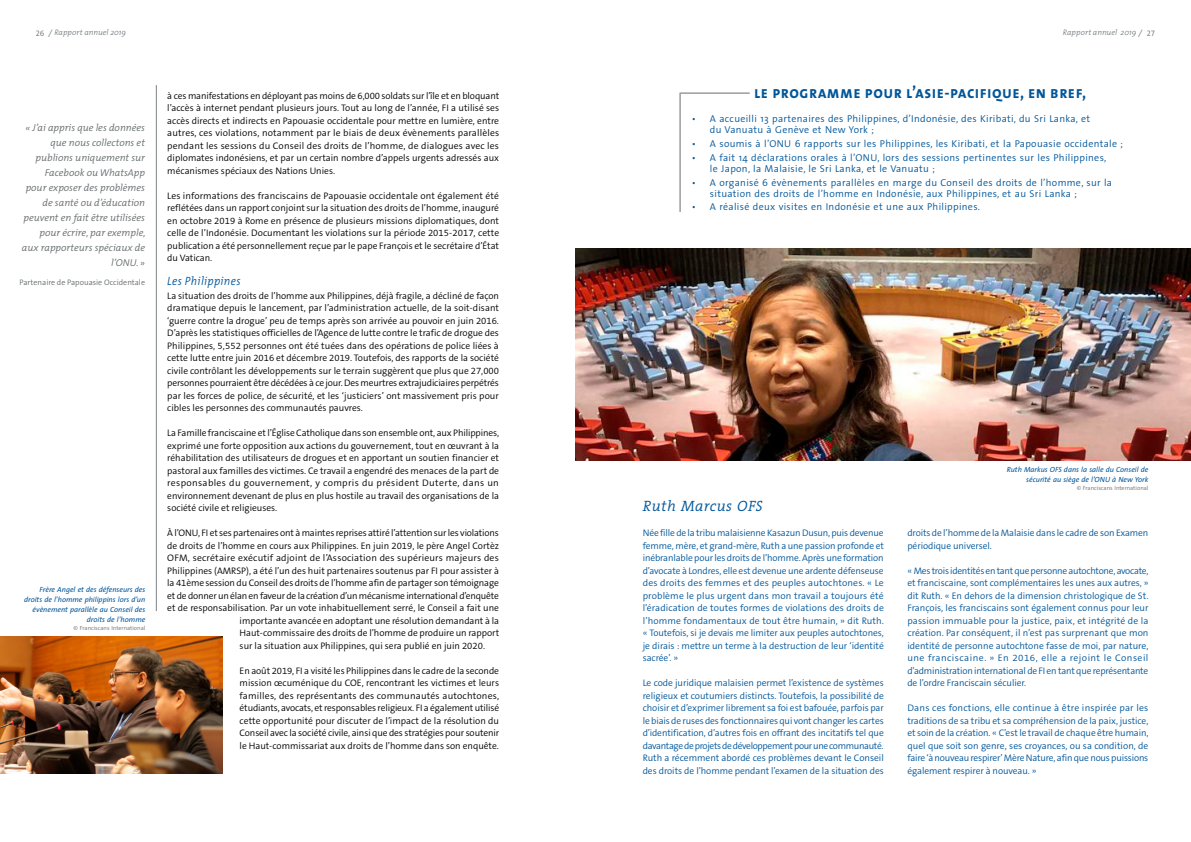
<style>
.page{position:relative;width:1191px;height:842px;background:#fff}
.page>*{position:absolute;margin:0;border:0;box-sizing:border-box;transform-origin:0 0}
.fi_17_subhead_neu{font:17px "The Mix Bold Caps";letter-spacing:.03em;color:#00569a;scale:.92 1}
.fi_17_head{font:italic 300 15px "The Serif";letter-spacing:.03em;color:#00569a}
.fi_17_subhead_neu-2{font:italic 300 12px "The Mix";letter-spacing:.03em;color:#00569a;scale:.92 1}
.t1{font:300 10px/11px "The Sans";letter-spacing:.03em;color:#00569a}
.fi_17_zitate{font:italic 300 10px/15px "The Mix";color:#676c6e;text-align:right}
.fi_17_fließtext_neu{font:300 9.5px/12.5px "The Sans B W4";color:#000;text-align:justify}
.fi_17_fließtext_neu-2{font:300 9.5px/12.5px "The Sans B W4";letter-spacing:-.005em;color:#00569a;text-align:justify}
.fi_17_fließtext_neu-3{font:300 9.5px "The Sans B W4";letter-spacing:-.02em;color:#000}
.fi_17_fließtext_neu-4{font:300 9.5px "The Sans B W4";letter-spacing:.02em;color:#000}
.t2{font:italic 300 8px "The Mix";color:#7d8386}
.fi_17_zitate-2{font:300 8px "The Sans";color:#676c6e}
.fi_bildunterschrift{font:italic 7.5px/10px "The Sans";color:#00569a;text-align:right}
.bildnachweis_neu{font:300 6px "The Sans";color:#706f6f}
.s1{font-family:"The Sans Caps";font-weight:400;font-style:normal}
.s2{font-size:11px}
</style>
<div class="page">
<hr style="left:680px;top:93px;width:69px;height:1px;background:#676c6e">
<hr style="left:679px;top:93px;width:1px;height:119px;background:#676c6e">
<hr style="left:156px;top:85px;width:1px;height:526px;background:#7d8386">
<img style="left:575px;top:248px;width:616px;height:213px">
<img style="left:0;top:636px;width:223px;height:138px">
<p class="t2" style="left:36px;top:26px;width:92px"><span class="s1">26</span> <span class="s2">/</span> Rapport annuel 2019</p>
<p class="t2" style="left:1063px;top:26px;width:93px">Rapport annuel 2019 <span class="s2">/</span> <span class="s1">27</span></p>
<p class="fi_17_zitate" style="left:22px;top:120px;width:125px">« J’ai appris que les données que nous collectons et publions uniquement sur<br>Facebook ou WhatsApp<br>pour exposer des problèmes de santé ou d’éducation peuvent en fait être utilisées pour écrire, par exemple, aux rapporteurs spéciaux de l’ONU. »</p>
<p class="fi_17_zitate-2" style="left:20px;top:276px;width:127px">Partenaire de Papouasie Occidentale</p>
<p class="fi_bildunterschrift" style="left:24px;top:585px;width:123px">Frère Angel et des défenseurs des droits de l’homme philippins lors d’un évènement parallèle au Conseil des droits de l’homme</p>
<p class="bildnachweis_neu" style="left:74px;top:623px;width:73px">© Franciscans International</p>
<p class="fi_17_fließtext_neu" style="left:167px;top:89px;width:333px">à ces manifestations en déployant pas moins de 6,000 soldats sur l’île et en bloquant l’accès à internet pendant plusieurs jours. Tout au long de l’année, FI a utilisé ses accès directs et indirects en Papouasie occidentale pour mettre en lumière, entre autres, ces violations, notamment par le biais de deux évènements parallèles pendant les sessions du Conseil des droits de l’homme, de dialogues avec les diplomates indonésiens, et par un certain nombre d’appels urgents adressés aux mécanismes spéciaux des Nations Unies.</p>
<p class="fi_17_fließtext_neu" style="left:167px;top:189px;width:333px">Les informations des franciscains de Papouasie occidentale ont également été reflétées dans un rapport conjoint sur la situation des droits de l’homme, inauguré en octobre 2019 à Rome en présence de plusieurs missions diplomatiques, dont celle de l’Indonésie. Documentant les violations sur la période 2015-2017, cette publication a été personnellement reçue par le pape François et le secrétaire d’État du Vatican.</p>
<p class="fi_17_subhead_neu-2" style="left:167px;top:271px;width:81px">Les Philippines</p>
<p class="fi_17_fließtext_neu" style="left:167px;top:289px;width:333px">La situation des droits de l’homme aux Philippines, déjà fragile, a décliné de façon dramatique depuis le lancement, par l’administration actuelle, de la soit-disant ‘guerre contre la drogue’ peu de temps après son arrivée au pouvoir en juin 2016.<br>D’après les statistiques officielles de l’Agence de lutte contre le trafic de drogue des Philippines, 5,552 personnes ont été tuées dans des opérations de police liées à cette lutte entre juin 2016 et décembre 2019. Toutefois, des rapports de la société civile contrôlant les développements sur le terrain suggèrent que plus que 27,000 personnes pourraient être décédées à ce jour. Des meurtres extrajudiciaires perpétrés par les forces de police, de sécurité, et les ‘justiciers’ ont massivement pris pour cibles les personnes des communautés pauvres.</p>
<p class="fi_17_fließtext_neu" style="left:167px;top:427px;width:333px">La Famille franciscaine et l’Église Catholique dans son ensemble ont, aux Philippines, exprimé une forte opposition aux actions du gouvernement, tout en œuvrant à la réhabilitation des utilisateurs de drogues et en apportant un soutien financier et pastoral aux familles des victimes. Ce travail a engendré des menaces de la part de responsables du gouvernement, y compris du président Duterte, dans un environnement devenant de plus en plus hostile au travail des organisations de la société civile et religieuses.</p>
<p class="fi_17_fließtext_neu" style="left:167px;top:527px;width:333px">À l’ONU, FI et ses partenaires ont à maintes reprises attiré l’attention sur les violations</p>
<p class="fi_17_fließtext_neu" style="left:167px;top:539px;width:333px">de droits de l’homme en cours aux Philippines. En juin 2019, le père Angel Cortèz</p>
<p class="fi_17_fließtext_neu-4" style="left:167px;top:552px;width:333px">OFM, secrétaire exécutif adjoint de l’Association des supérieurs majeurs des</p>
<p class="fi_17_fließtext_neu" style="left:167px;top:564px;width:333px">Philippines (AMRSP), a été l’un des huit partenaires soutenus par FI pour assister à</p>
<p class="fi_17_fließtext_neu" style="left:167px;top:577px;width:333px">la 41ème session du Conseil des droits de l’homme afin de partager son témoignage</p>
<p class="fi_17_fließtext_neu-3" style="left:167px;top:589px;width:333px">et de donner un élan en faveur de la création d’un mécanisme international d’enquête</p>
<p class="fi_17_fließtext_neu" style="left:167px;top:602px;width:333px">et de responsabilisation. Par un vote inhabituellement serré, le Conseil a fait une</p>
<p class="fi_17_fließtext_neu" style="left:240px;top:614px;width:261px">importante avancée en adoptant une résolution demandant à la</p>
<p class="fi_17_fließtext_neu" style="left:240px;top:627px;width:261px">Haut-commissaire des droits de l’homme de produire un rapport</p>
<p class="fi_17_fließtext_neu" style="left:240px;top:639px;width:247px">sur la situation aux Philippines, qui sera publié en juin 2020.</p>
<p class="fi_17_fließtext_neu" style="left:240px;top:664px;width:261px">En août 2019, FI a visité les Philippines dans le cadre de la seconde mission œcuménique du COE, rencontrant les victimes et leurs familles, des représentants des communautés autochtones, étudiants, avocats, et responsables religieux. FI a également utilisé cette opportunité pour discuter de l’impact de la résolution du Conseil avec la société civile, ainsi que des stratégies pour soutenir le Haut-commissariat aux droits de l’homme dans son enquête.</p>
<p class="fi_17_subhead_neu" style="left:754px;top:78px;width:362px">le programme pour l’asie-pacifique, en bref,</p>
<p class="t1" style="left:710px;top:113px;width:382px;text-indent:-18px">• A accueilli 13 partenaires des Philippines, d’Indonésie, des Kiribati, du Sri Lanka, et du Vanuatu à Genève et New York ;</p>
<p class="t1" style="left:692px;top:138px;width:432px">• A soumis à l’ONU 6 rapports sur les Philippines, les Kiribati, et la Papouasie occidentale ;</p>
<p class="t1" style="left:710px;top:151px;width:398px;text-indent:-18px">• A fait 14 déclarations orales à l’ONU, lors des sessions pertinentes sur les Philippines, le Japon, la Malaisie, le Sri Lanka, et le Vanuatu ;</p>
<p class="t1" style="left:710px;top:176px;width:404px;text-indent:-18px">• A organisé 6 évènements parallèles en marge du Conseil des droits de l’homme, sur la situation des droits de l’homme en Indonésie, aux Philippines, et au Sri Lanka ;</p>
<p class="t1" style="left:692px;top:201px;width:290px">• A réalisé deux visites en Indonésie et une aux Philippines.</p>
<p class="fi_17_head" style="left:643px;top:494px;width:121px">Ruth Marcus OFS</p>
<p class="fi_17_fließtext_neu-2" style="left:643px;top:527px;width:243px">Née fille de la tribu malaisienne Kasazun Dusun, puis devenue femme, mère, et grand-mère, Ruth a une passion profonde et inébranlable pour les droits de l’homme. Après une formation d’avocate à Londres, elle est devenue une ardente défenseuse des droits des femmes et des peuples autochtones. « Le problème le plus urgent dans mon travail a toujours été l’éradication de toutes formes de violations des droits de l’homme fondamentaux de tout être humain, » dit Ruth. « Toutefois, si je devais me limiter aux peuples autochtones, je dirais : mettre un terme à la destruction de leur ‘identité sacrée’. »</p>
<p class="fi_17_fließtext_neu-2" style="left:643px;top:677px;width:243px">Le code juridique malaisien permet l’existence de systèmes religieux et coutumiers distincts. Toutefois, la possibilité de choisir et d’exprimer librement sa foi est bafouée, parfois par le biais de ruses des fonctionnaires qui vont changer les cartes d’identification, d’autres fois en offrant des incitatifs tel que davantage de projets de développement pour une communauté.<br>Ruth a récemment abordé ces problèmes devant le Conseil des droits de l’homme pendant l’examen de la situation des</p>
<p class="fi_bildunterschrift" style="left:1006px;top:464px;width:143px">Ruth Markus OFS dans la salle du Conseil de sécurité au siège de l’ONU à New York</p>
<p class="bildnachweis_neu" style="left:1076px;top:483px;width:73px">© Franciscans International</p>
<p class="fi_17_fließtext_neu-2" style="left:907px;top:527px;width:242px">droits de l’homme de la Malaisie dans le cadre de son Examen périodique universel.</p>
<p class="fi_17_fließtext_neu-2" style="left:907px;top:564px;width:243px">« Mes trois identités en tant que personne autochtone, avocate, et franciscaine, sont complémentaires les unes aux autres, » dit Ruth. « En dehors de la dimension christologique de St.<br>François, les franciscains sont également connus pour leur passion immuable pour la justice, paix, et intégrité de la création. Par conséquent, il n’est pas surprenant que mon identité de personne autochtone fasse de moi, par nature, une franciscaine. » En 2016, elle a rejoint le Conseil d’administration international de FI en tant que représentante de l’ordre Franciscain séculier.</p>
<p class="fi_17_fließtext_neu-2" style="left:907px;top:702px;width:242px">Dans ces fonctions, elle continue à être inspirée par les traditions de sa tribu et sa compréhension de la paix, justice, et soin de la création. « C’est le travail de chaque être humain, quel que soit son genre, ses croyances, ou sa condition, de faire ‘à nouveau respirer’ Mère Nature, afin que nous puissions également respirer à nouveau. »</p>
</div>
